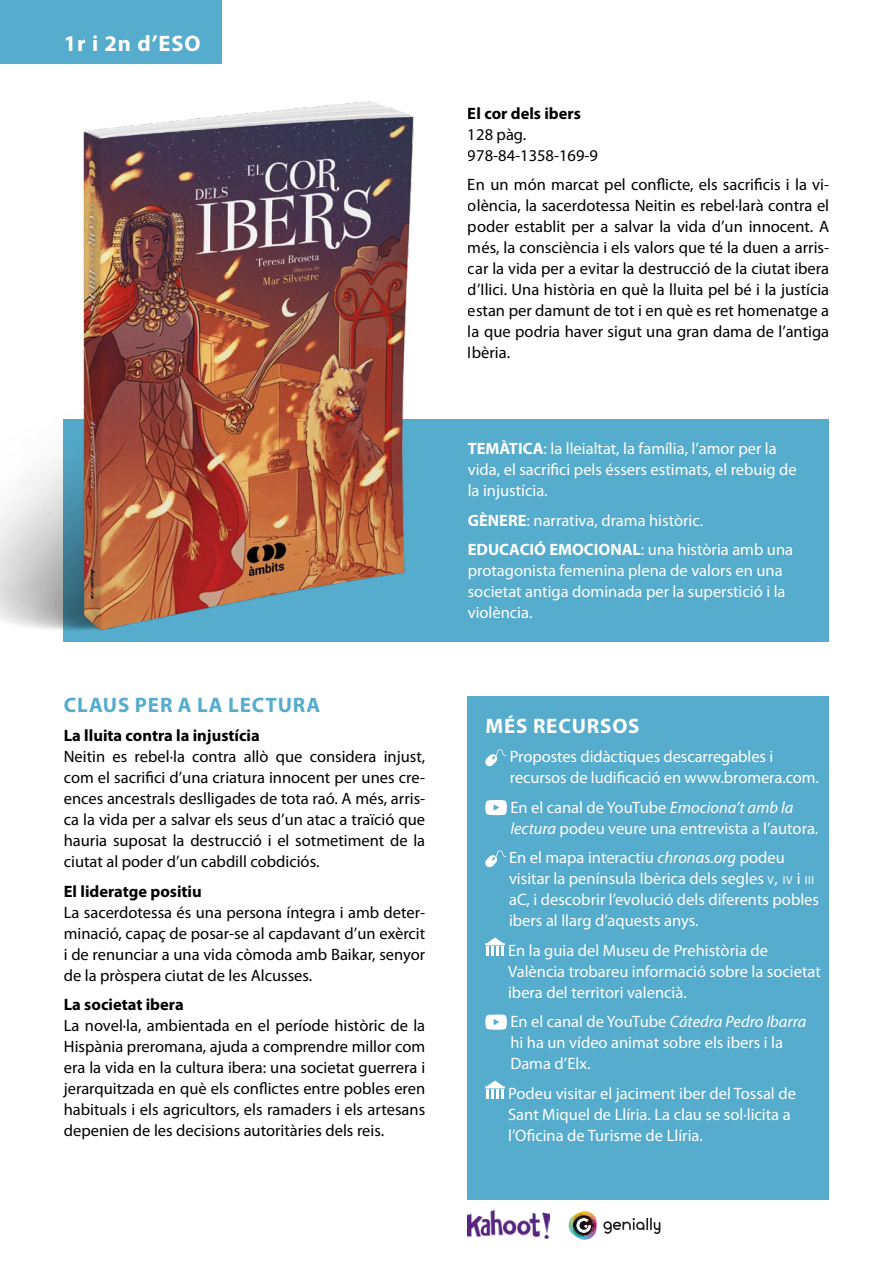
<style>
.page{position:relative;width:893px;height:1263px;background:#fff}
.page>*{position:absolute;margin:0;border:0;box-sizing:border-box;transform-origin:0 0}
.t1{font:700 22.5px "Myriad Pro";letter-spacing:.04em;color:#fff}
.t2{font:700 21px "Myriad Pro";letter-spacing:.04em;color:#56accc}
.t3{font:700 21px "Myriad Pro";letter-spacing:.04em;color:#fff}
.t4{font:16.5px/21px "Myriad Pro";color:#000;text-align:justify}
.t5{font:16.5px/21px "Myriad Pro";color:#fff}
.t6{font:700 16.5px "Myriad Pro";color:#000}
.s1{font-weight:700}
.s2{font-style:italic}
.s3{font-size:11.55px}
.s4{font-style:inherit}
</style>
<div class="page">
<div style="left:64px;top:419px;width:765px;height:223px;background:#56accc"></div>
<div style="left:468px;top:696px;width:361px;height:503px;background:#56accc"></div>
<div style="left:0;top:0;width:222px;height:64px;background:#56accc"></div>
<img style="left:0;top:101px;width:414px;height:541px">
<svg style="left:485px;top:749px;width:22px;height:18px"></svg>
<svg style="left:485px;top:800px;width:22px;height:15px"></svg>
<svg style="left:485px;top:850px;width:22px;height:18px"></svg>
<svg style="left:485px;top:937px;width:20px;height:19px"></svg>
<svg style="left:485px;top:1014px;width:22px;height:16px"></svg>
<svg style="left:485px;top:1080px;width:20px;height:19px"></svg>
<img style="left:468px;top:1211px;width:81px;height:27px">
<svg style="left:568px;top:1211px;width:92px;height:29px"></svg>
<h1 class="t1" style="left:64px;top:29px;width:138px">1r i 2n d’ESO</h1>
<p class="t2" style="left:64px;top:691px;width:258px">CLAUS PER A LA LECTURA</p>
<p class="t6" style="left:64px;top:725px;width:198px">La lluita contra la injustícia</p>
<p class="t4" style="left:64px;top:746px;width:363px">Neitin es rebel·la contra allò que considera injust, com el sacrifici d’una criatura innocent per unes cre&shy;ences ancestrals deslligades de tota raó. A més, arris&shy;ca la vida per a salvar els seus d’un atac a traïció que hauria suposat la destrucció i el sotmetiment de la ciutat al poder d’un cabdill cobdiciós.</p>
<p class="t6" style="left:64px;top:880px;width:140px">El lideratge positiu</p>
<p class="t4" style="left:64px;top:901px;width:363px">La sacerdotessa és una persona íntegra i amb deter&shy;minació, capaç de posar-se al capdavant d’un exèrcit i de renunciar a una vida còmoda amb Baikar, senyor de la pròspera ciutat de les Alcusses.</p>
<p class="t6" style="left:64px;top:994px;width:121px">La societat ibera</p>
<p class="t4" style="left:64px;top:1015px;width:363px">La novel·la, ambientada en el període històric de la Hispània preromana, ajuda a comprendre millor com era la vida en la cultura ibera: una societat guerrera i jerarquitzada en què els conflictes entre pobles eren habituals i els agricultors, els ramaders i els artesans depenien de les decisions autoritàries dels reis.</p>
<p class="t6" style="left:468px;top:102px;width:115px">El cor dels ibers</p>
<p class="t4" style="left:468px;top:123px;width:132px">128 pàg.<br>978-84-1358-169-9</p>
<p class="t4" style="left:468px;top:174px;width:363px">En un món marcat pel conflicte, els sacrificis i la vi&shy;olència, la sacerdotessa Neitin es rebel·larà contra el poder establit per a salvar la vida d’un innocent. A més, la consciència i els valors que té la duen a arris&shy;car la vida per a evitar la destrucció de la ciutat ibera d’Ilici. Una història en què la lluita pel bé i la justícia estan per damunt de tot i en què es ret homenatge a la que podria haver sigut una gran dama de l’antiga Ibèria.</p>
<p class="t5" style="left:468px;top:438px;width:331px"><span class="s1">TEMÀTICA</span>: la lleialtat, la família, l’amor per la vida, el sacrifici pels éssers estimats, el rebuig de la injustícia.</p>
<p class="t5" style="left:468px;top:505px;width:327px;line-height:29.5px"><span class="s1">GÈNERE</span>: narrativa, drama històric.<br><span class="s1">EDUCACIÓ EMOCIONAL</span>: una història amb una</p>
<p class="t5" style="left:468px;top:560px;width:319px">protagonista femenina plena de valors en una societat antiga dominada per la superstició i la violència.</p>
<p class="t3" style="left:485px;top:712px;width:156px">MÉS RECURSOS</p>
<p class="t5" style="left:510px;top:746px;width:311px">Propostes didàctiques descarregables i recursos de ludificació en www.bromera.com.</p>
<p class="t5" style="left:510px;top:797px;width:309px">En el canal de YouTube <span class="s2">Emociona’t amb la lectura</span> podeu veure una entrevista a l’autora.</p>
<p class="t5" style="left:509px;top:847px;width:312px">En el mapa interactiu <span class="s2">chronas.org</span> podeu visitar la península Ibèrica dels segles <span class="s3">v</span><span class="s4">,</span> <span class="s3">iv</span> i <span class="s3">iii </span>aC, i descobrir l’evolució dels diferents pobles ibers al llarg d’aquests anys.</p>
<p class="t5" style="left:508px;top:940px;width:314px">En la guia del Museu de Prehistòria de<br>València trobareu informació sobre la societat ibera del territori valencià.</p>
<p class="t5" style="left:510px;top:1011px;width:298px">En el canal de YouTube <span class="s2">Cátedra Pedro Ibarra </span>hi ha un vídeo animat sobre els ibers i la<br>Dama d’Elx.</p>
<p class="t5" style="left:508px;top:1083px;width:289px">Podeu visitar el jaciment iber del Tossal de<br>Sant Miquel de Llíria. La clau se sol·licita a l’Oficina de Turisme de Llíria.</p>
</div>
